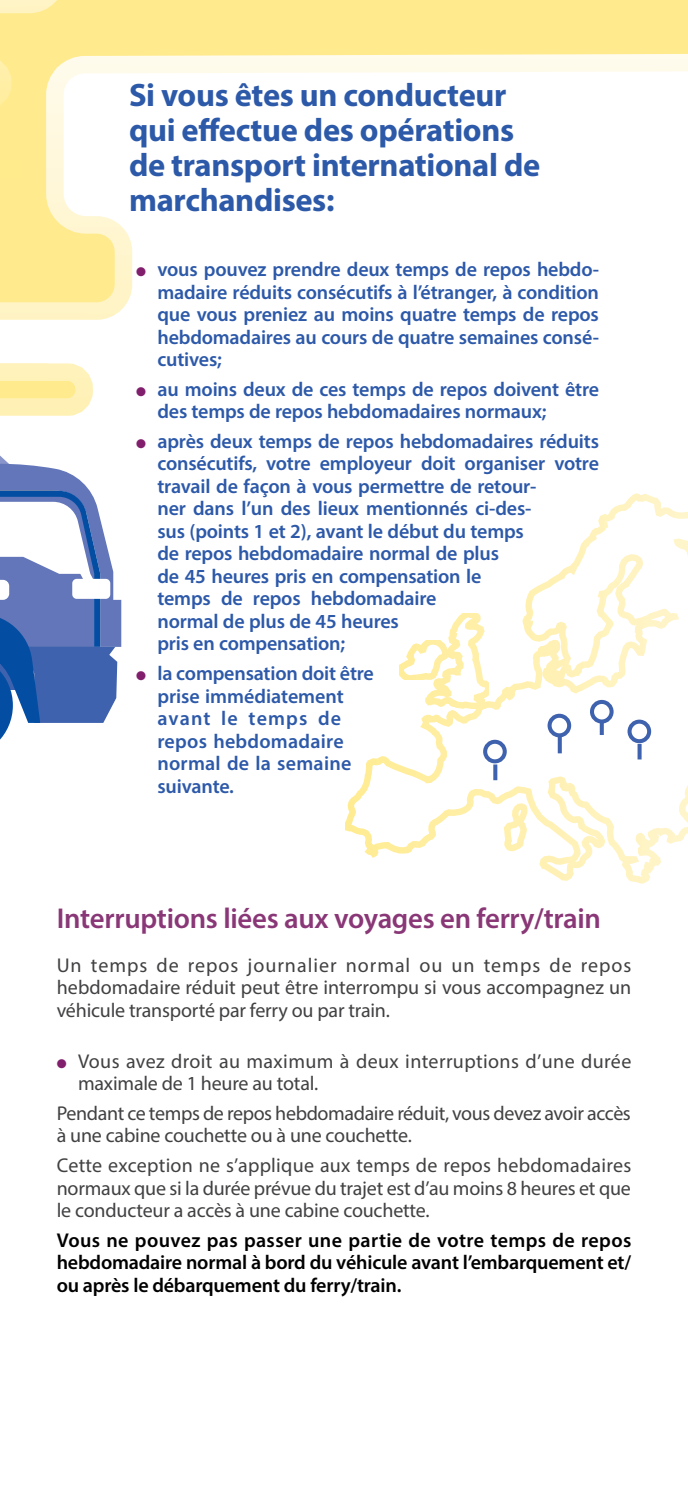
<style>
.page{position:relative;width:688px;height:1489px;background:#fff}
.page>*{position:absolute;margin:0;border:0;box-sizing:border-box;transform-origin:0 0}
.Subtitle-Blue_paragr{font:700 32.5px/35px "Myriad Pro";letter-spacing:-.01em;color:#2d59a9}
.Subtitles_purple{font:600 28.75px "Myriad Pro";letter-spacing:-.01em;color:#893776}
.t1{font:600 20px/22.5px "Myriad Pro";letter-spacing:-.01em;color:#2d59a9}
.TEXT{font:20px/22.5px "Myriad Pro";letter-spacing:-.01em;color:#414042;text-align:justify}
.TEXT-2{font:600 20px/22.5px "Myriad Pro";letter-spacing:-.01em;color:#000;text-align:justify}
.TEXT-3{font:20px/22.5px "Myriad Pro";letter-spacing:.02em;color:#414042}
.s1{color:#811f6d}
</style>
<div class="page">
<div style="left:0;top:0;width:687px;height:622px;background:#ffeb8d"></div>
<div style="left:121px;top:596px;width:225px;height:51px;background:#fff"></div>
<svg style="left:0;top:54px;width:687px;height:542px;background:#fffdf7"></svg>
<svg style="left:0;top:414px;width:121px;height:326px;background:#9aadd4"></svg>
<svg style="left:0;top:0;width:74px;height:186px"></svg>
<svg style="left:346px;top:463px;width:341px;height:421px"></svg>
<svg style="left:399px;top:613px;width:89px;height:100px"></svg>
<svg style="left:500px;top:802px;width:32px;height:50px"></svg>
<svg style="left:534px;top:637px;width:29px;height:22px"></svg>
<svg style="left:629px;top:721px;width:20px;height:20px"></svg>
<div style="left:627px;top:719px;width:24px;height:24px;border:4px solid #3f62ae;border-radius:50%"></div>
<svg style="left:599px;top:723px;width:4px;height:12px"></svg>
<svg style="left:591px;top:702px;width:20px;height:19px"></svg>
<div style="left:589px;top:700px;width:24px;height:23px;border:4px solid #3f62ae;border-radius:50%"></div>
<div style="left:485px;top:741px;width:19px;height:20px;background:#fff;border-radius:50%"></div>
<div style="left:483px;top:739px;width:23px;height:24px;border:4px solid #3f62ae;border-radius:50%"></div>
<svg style="left:549px;top:715px;width:20px;height:20px"></svg>
<div style="left:547px;top:713px;width:24px;height:24px;border:4px solid #3f62ae;border-radius:50%"></div>
<svg style="left:493px;top:764px;width:4px;height:16px"></svg>
<svg style="left:637px;top:744px;width:4px;height:15px"></svg>
<svg style="left:557px;top:736px;width:4px;height:17px"></svg>
<h2 class="Subtitle-Blue_paragr" style="left:129px;top:76px;width:412px">Si vous êtes un conducteur qui effectue des opérations de transport international de marchandises:</h2>
<p class="t1" style="left:157px;top:257px;width:443px;text-align:justify;text-indent:-21px"><span class="s1">●</span> vous pouvez prendre deux temps de repos hebdo&shy;madaire réduits consécutifs à l’étranger, à condition que vous preniez au moins quatre temps de repos hebdomadaires au cours de quatre semaines consé&shy;cutives;</p>
<p class="t1" style="left:157px;top:377px;width:443px;text-indent:-21px"><span class="s1">●</span> au moins deux de ces temps de repos doivent être des temps de repos hebdomadaires normaux;</p>
<p class="t1" style="left:157px;top:429px;width:443px;text-indent:-21px"><span class="s1">●</span> après deux temps de repos hebdomadaires réduits consécutifs, votre employeur doit organiser votre travail de façon à vous permettre de retour-<br>ner dans l’un des lieux mentionnés ci-des-<br>sus (points 1 et 2), avant le début du temps<br>de repos hebdomadaire normal de plus<br>de 45 heures pris en compensation le<br>temps de repos hebdomadaire<br>normal de plus de 45 heures<br>pris en compensation;</p>
<p class="t1" style="left:157px;top:661px;width:218px;text-indent:-21px"><span class="s1">●</span> la compensation doit être prise immédiatement avant le temps de repos hebdomadaire normal de la semaine suivante.</p>
<h2 class="Subtitles_purple" style="left:57px;top:900px;width:545px">Interruptions liées aux voyages en ferry/train</h2>
<p class="TEXT" style="left:57px;top:953px;width:576px">Un temps de repos journalier normal ou un temps de repos hebdomadaire réduit peut être interrompu si vous accompagnez un véhicule transporté par ferry ou par train.</p>
<p class="TEXT-3" style="left:78px;top:1049px;width:554px;text-indent:-21px"><span class="s1">●</span> Vous avez droit au maximum à deux interruptions d’une durée maximale de 1 heure au total.</p>
<p class="TEXT" style="left:57px;top:1101px;width:575px">Pendant ce temps de repos hebdomadaire réduit, vous devez avoir accès à une cabine couchette ou à une couchette.</p>
<p class="TEXT" style="left:57px;top:1153px;width:576px">Cette exception ne s’applique aux temps de repos hebdomadaires normaux que si la durée prévue du trajet est d’au moins 8 heures et que le conducteur a accès à une cabine couchette.</p>
<p class="TEXT-2" style="left:57px;top:1227px;width:576px">Vous ne pouvez pas passer une partie de votre temps de repos hebdomadaire normal à bord du véhicule avant l’embarquement et/ ou après le débarquement du ferry/train.</p>
</div>
